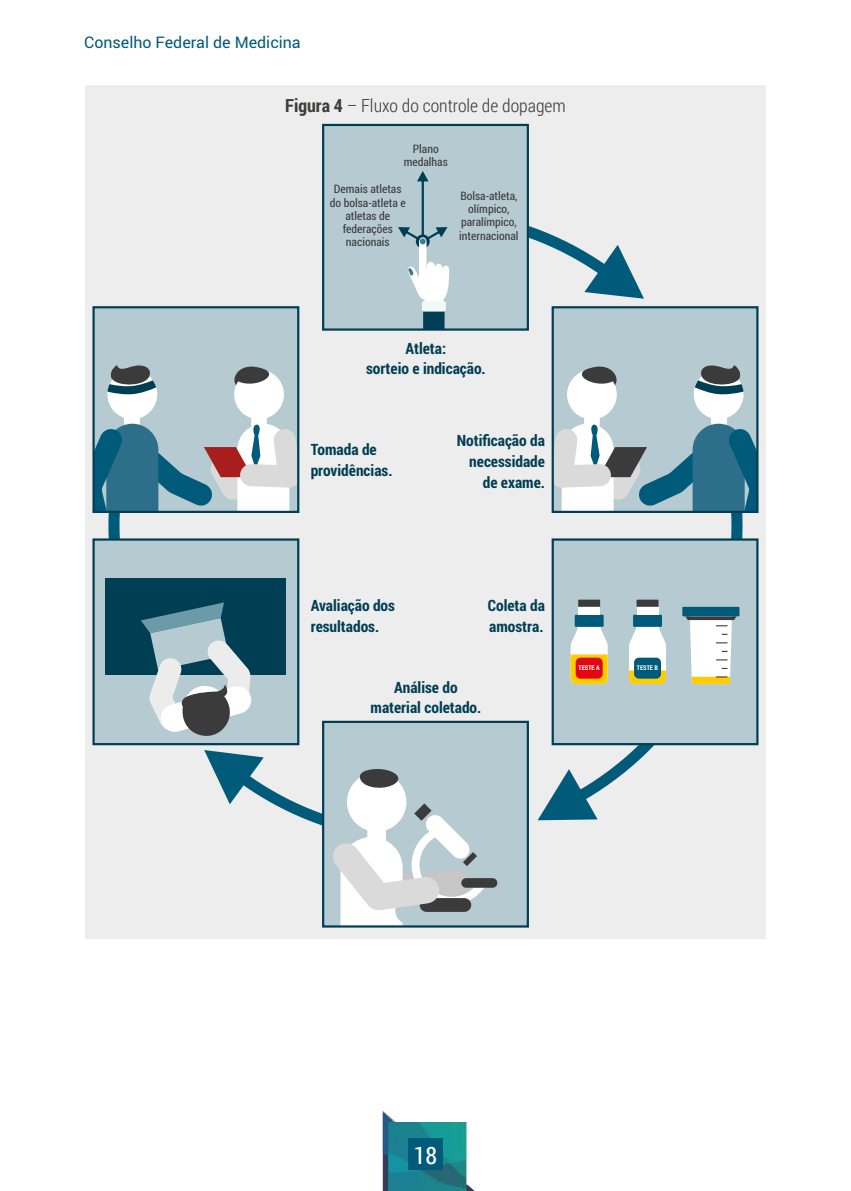
<style>
.page{position:relative;width:851px;height:1191px;background:#fff}
.page>*{position:absolute;margin:0;border:0;box-sizing:border-box;transform-origin:0 0}
.t1{font:24px "Roboto Condensed";color:#fff}
.t2{font:300 18px "Roboto Condensed";color:#3c3c3b}
.t3{font:16px "Roboto";color:#005a7a}
.t4{font:700 15.6px/20.6px "Roboto Condensed";color:#003e54}
.t5{font:11.8px/13.2px "Roboto Condensed";color:#3c3b3b;text-align:center}
.t6{font:700 6.4px "Roboto Condensed";color:#fff}
.s1{font-weight:700}
</style>
<div class="page">
<svg style="left:383px;top:1122px;width:92px;height:69px"></svg>
<img style="left:383px;top:1111px;width:13px;height:55px">
<img style="left:388px;top:1122px;width:78px;height:29px">
<img style="left:388px;top:1151px;width:78px;height:40px">
<div style="left:408px;top:1138px;width:35px;height:32px;background:#005a79"></div>
<div style="left:85px;top:85px;width:680px;height:854px;background:#ededed"></div>
<svg style="left:537px;top:313px;width:205px;height:507px;fill:#ededed"></svg>
<svg style="left:103px;top:513px;width:99px;height:25px"></svg>
<div style="left:552px;top:307px;width:205px;height:205px;background:#b6cad2"></div>
<div style="left:693px;top:369px;width:50px;height:50px;background:#fff;border-radius:50%"></div>
<div style="left:567px;top:369px;width:49px;height:50px;background:#fff;border-radius:50%"></div>
<svg style="left:554px;top:411px;width:201px;height:99px"></svg>
<svg style="left:567px;top:366px;width:50px;height:24px"></svg>
<svg style="left:694px;top:365px;width:49px;height:30px"></svg>
<div style="left:551px;top:306px;width:207px;height:207px;border:2px solid #003e54"></div>
<div style="left:323px;top:125px;width:204px;height:204px;background:#b6cad2"></div>
<div style="left:322px;top:124px;width:207px;height:207px;border:2px solid #003e54"></div>
<svg style="left:398px;top:171px;width:246px;height:131px"></svg>
<div style="left:94px;top:539px;width:204px;height:205px;background:#b6cad2"></div>
<div style="left:92px;top:538px;width:207px;height:207px;border:2px solid #003e54"></div>
<div style="left:105px;top:578px;width:181px;height:96px;background:#003e54"></div>
<svg style="left:136px;top:602px;width:391px;height:324px"></svg>
<div style="left:552px;top:539px;width:205px;height:205px;background:#b6cad2"></div>
<div style="left:551px;top:538px;width:207px;height:207px;border:2px solid #003e54"></div>
<div style="left:574px;top:614px;width:29px;height:13px;background:#005a7a"></div>
<div style="left:578px;top:607px;width:22px;height:7px;background:#fff"></div>
<svg style="left:578px;top:599px;width:22px;height:8px"></svg>
<div style="left:633px;top:614px;width:29px;height:13px;background:#005a7a"></div>
<div style="left:636px;top:607px;width:22px;height:7px;background:#fff"></div>
<svg style="left:570px;top:627px;width:37px;height:57px"></svg>
<svg style="left:636px;top:599px;width:22px;height:8px"></svg>
<div style="left:575px;top:657px;width:27px;height:21px;background:#e30613;border-radius:5px"></div>
<svg style="left:629px;top:627px;width:37px;height:57px"></svg>
<div style="left:634px;top:657px;width:27px;height:21px;background:#005a7a;border-radius:5px"></div>
<div style="left:682px;top:607px;width:57px;height:9px;background:#005a7a"></div>
<svg style="left:685px;top:616px;width:51px;height:68px"></svg>
<svg style="left:423px;top:311px;width:21px;height:18px"></svg>
<div style="left:422px;top:301px;width:24px;height:10px;background:#f1f8f8;border-radius:2px"></div>
<div style="left:94px;top:307px;width:204px;height:205px;background:#b6cad2"></div>
<div style="left:107px;top:369px;width:50px;height:50px;background:#fff;border-radius:50%"></div>
<div style="left:234px;top:369px;width:50px;height:50px;background:#fff;border-radius:50%"></div>
<svg style="left:95px;top:411px;width:201px;height:99px"></svg>
<svg style="left:234px;top:366px;width:50px;height:24px"></svg>
<svg style="left:107px;top:365px;width:49px;height:30px"></svg>
<div style="left:92px;top:306px;width:207px;height:207px;border:2px solid #003e54"></div>
<p class="t3" style="left:84px;top:31px;width:218px">Conselho Federal de Medicina</p>
<p class="t2" style="left:285px;top:93px;width:282px"><span class="s1">Figura 4</span> – Fluxo do controle de dopagem</p>
<p class="t5" style="left:404px;top:142px;width:46px">Plano medalhas</p>
<p class="t5" style="left:459px;top:189px;width:61px">Bolsa-atleta, olímpico, paralímpico, internacional</p>
<p class="t5" style="left:330px;top:182px;width:77px">Demais atletas do bolsa-atleta e atletas de federações nacionais</p>
<p class="t4" style="left:366px;top:337px;width:121px;text-align:center">Atleta:<br>sorteio e indicação.</p>
<p class="t4" style="left:311px;top:439px;width:83px">Tomada de providências.</p>
<p class="t4" style="left:456px;top:430px;width:90px;text-align:right">Notificação da necessidade de exame.</p>
<p class="t4" style="left:311px;top:594px;width:86px">Avaliação dos resultados.</p>
<p class="t4" style="left:487px;top:594px;width:59px">Coleta da amostra.</p>
<p class="t4" style="left:370px;top:676px;width:112px;text-align:center">Análise do material coletado.</p>
<p class="t6" style="left:578px;top:663px;width:23px">TESTE A</p>
<p class="t6" style="left:636px;top:663px;width:23px">TESTE B</p>
<h1 class="t1" style="left:413px;top:1138px;width:25px">18</h1>
</div>
